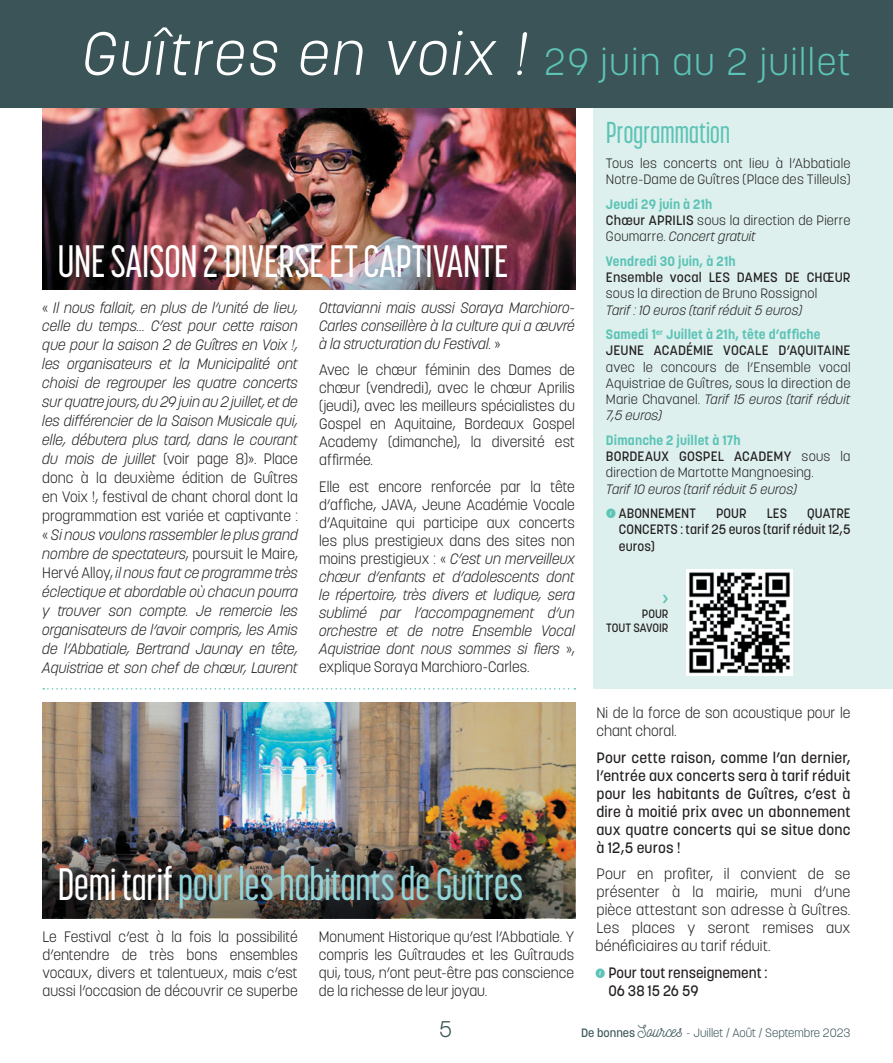
<style>
.page{position:relative;width:893px;height:1063px;background:#fff}
.page>*{position:absolute;margin:0;border:0;box-sizing:border-box;transform-origin:0 0}
.t1{font:500 45px "Korolev Compressed";letter-spacing:-.015em;color:#93d5da}
.t2{font:500 45px "Korolev Compressed";letter-spacing:-.005em;color:#fff}
.t3{font:300 37.5px "Korolev";letter-spacing:.045em;color:#5cc3b6}
.t4{font:500 30px "Korolev Compressed";letter-spacing:-.015em;color:#5cc3b6}
.t5{font:300 22.5px "Korolev";color:#3a5457}
.t6{font:300 15px/18px "Korolev";color:#231f20;text-align:justify}
.t7{font:italic 300 15px/18.9px "Korolev";color:#231f20;text-align:justify}
.t8{font:500 15px/18px "Korolev";letter-spacing:.01em;color:#231f20;text-align:justify}
.t9{font:300 13.5px/16.2px "Korolev";letter-spacing:.015em;color:#231f20}
.t10{font:500 13.5px/16.2px "Korolev";letter-spacing:.01em;color:#231f20;text-align:justify}
.t11{font:italic 300 13.5px/24.8px "Korolev";letter-spacing:.01em;color:#231f20}
.t12{font:700 13.5px "Korolev";letter-spacing:.01em;color:#5cc3b6}
.t13{font:300 12px "Korolev";color:#3a5457}
.t14{font:500 12px/14.4px "Korolev";letter-spacing:-.005em;color:#231f20;text-align:right;scale:.96 1}
.s1{font-size:60px;color:#fff}
.s2{font-style:normal}
.s3{font-style:italic}
.s4{color:#fff}
.s5{font-weight:700;color:#5cc3b6}
.s6{font-weight:500}
.s7{font-weight:700;font-style:normal;color:#5cc3b6}
.s8{font-family:"Iconized Complete";font-weight:400;font-style:normal;color:#5cc3b6}
.s9{font-weight:500;font-style:normal}
.s10{font-family:"Iconized Complete";font-weight:400;font-size:13.5px;color:#5cc3b6}
.s11{font-family:"Nickainley";font-weight:400;font-size:16.5px}
.s12{font-family:"Nickainley";font-weight:400}
</style>
<div class="page">
<img style="left:43px;top:107px;width:532px;height:182px">
<div style="left:593px;top:108px;width:300px;height:580px;background:#ddf0ed"></div>
<div style="left:0;top:0;width:893px;height:107px;background:#3a5457"></div>
<svg style="left:43px;top:688px;width:532px;height:2px"></svg>
<img style="left:687px;top:569px;width:105px;height:106px">
<img style="left:43px;top:702px;width:532px;height:99px">
<img style="left:43px;top:801px;width:532px;height:117px">
<h2 class="t3" style="left:80px;top:38px;width:772px"><span class="s1">Guîtres en voix !</span> 29 juin au 2 juillet</h2>
<h1 class="t2" style="left:57px;top:236px;width:453px">UNE SAISON 2 DIVERSE ET CAPTIVANTE</h1>
<p class="t7" style="left:42px;top:298px;width:257px"><span class="s2">«</span> Il nous fallait, en plus de l’unité de lieu, celle du temps… C’est pour cette raison que pour la saison 2 de Guîtres en Voix !, les organisateurs et la Municipalité ont choisi de regrouper les quatre concerts sur quatre jours, du 29 juin au 2 juillet, et de les différencier de la Saison Musicale qui, elle, débutera plus tard, dans le courant du mois de juillet <span class="s2">(voir page 8)». Place donc à la deuxième édition de Guîtres en Voix !, festival de chant choral dont la programmation est variée et captivante : «</span> Si nous voulons rassembler le plus grand nombre de spectateurs<span class="s2">, poursuit le Maire, Hervé Alloy,</span> il nous faut ce programme très éclectique et abordable où chacun pourra y trouver son compte. Je remercie les organisateurs de l’avoir compris, les Amis de l’Abbatiale, Bertrand Jaunay en tête, Aquistriae et son chef de chœur, Laurent</p>
<p class="t7" style="left:319px;top:298px;width:257px;line-height:18px">Ottavianni mais aussi Soraya Marchioro-Carles conseillère à la culture qui a œuvré à la structuration du Festival. <span class="s2">»</span></p>
<p class="t6" style="left:319px;top:361px;width:257px">Avec le chœur féminin des Dames de chœur (vendredi), avec le chœur Aprilis (jeudi), avec les meilleurs spécialistes du Gospel en Aquitaine, Bordeaux Gospel Academy (dimanche), la diversité est affirmée.</p>
<p class="t6" style="left:319px;top:478px;width:257px">Elle est encore renforcée par la tête d’affiche, JAVA, Jeune Académie Vocale d’Aquitaine qui participe aux concerts les plus prestigieux dans des sites non moins prestigieux : « <span class="s3">C’est un merveilleux chœur d’enfants et d’adolescents dont le répertoire, très divers et ludique, sera sublimé par l’accompagnement d’un orchestre et de notre Ensemble Vocal Aquistriae dont nous sommes si fiers</span> », explique Soraya Marchioro-Carles.</p>
<h1 class="t1" style="left:57px;top:860px;width:468px"><span class="s4">Demi tarif</span> pour les habitants de Guîtres</h1>
<p class="t6" style="left:43px;top:928px;width:257px">Le Festival c’est à la fois la possibilité d’entendre de très bons ensembles vocaux, divers et talentueux, mais c’est aussi l’occasion de découvrir ce superbe</p>
<p class="t6" style="left:319px;top:928px;width:257px">Monument Historique qu’est l’Abbatiale. Y compris les Guîtraudes et les Guîtrauds qui, tous, n’ont peut-être pas conscience de la richesse de leur joyau.</p>
<h3 class="t4" style="left:606px;top:116px;width:126px">Programmation</h3>
<p class="t9" style="left:606px;top:155px;width:246px">Tous les concerts ont lieu à l’Abbatiale<br>Notre-Dame de Guîtres (Place des Tilleuls)</p>
<p class="t9" style="left:606px;top:196px;width:246px"><span class="s5">Jeudi 29 juin à 21h<br></span><span class="s6">Chœur APRILIS</span> sous la direction de Pierre<br>Goumarre. <span class="s3">Concert gratuit</span></p>
<p class="t12" style="left:606px;top:253px;width:131px">Vendredi 30 juin, à 21h</p>
<p class="t10" style="left:606px;top:269px;width:246px">Ensemble vocal LES DAMES DE CHŒUR</p>
<p class="t9" style="left:606px;top:285px;width:213px">sous la direction de Bruno Rossignol</p>
<p class="t11" style="left:606px;top:297px;width:216px">Tarif : 10 euros (tarif réduit 5 euros)<br><span class="s7">Samedi 1</span><sup>er</sup> <span class="s7">Juillet à 21h, tête d’affiche</span></p>
<p class="t10" style="left:606px;top:343px;width:246px">JEUNE ACADÉMIE VOCALE D’AQUITAINE</p>
<p class="t9" style="left:606px;top:359px;width:246px;text-align:justify">avec le concours de l’Ensemble vocal Aquistriae de Guîtres, sous la direction de Marie Chavanel. <span class="s3">Tarif 15 euros (tarif réduit 7,5 euros)</span></p>
<p class="t9" style="left:606px;top:432px;width:246px"><span class="s5">Dimanche 2 juillet à 17h<br></span><span class="s6">BORDEAUX GOSPEL ACADEMY</span> sous la direction de Martotte Mangnoesing.</p>
<p class="t11" style="left:606px;top:476px;width:192px">Tarif 10 euros (tarif réduit 5 euros) <span class="s8">?</span> <span class="s9">ABONNEMENT</span></p>
<p class="t10" style="left:716px;top:505px;width:32px">POUR</p>
<p class="t10" style="left:767px;top:505px;width:22px">LES</p>
<p class="t10" style="left:619px;top:505px;width:233px;text-indent:188px">QUATRE CONCERTS : tarif 25 euros (tarif réduit 12,5 euros)</p>
<p class="t14" style="left:606px;top:606px;width:66px">POUR<br>TOUT SAVOIR</p>
<p class="t6" style="left:596px;top:704px;width:256px">Ni de la force de son acoustique pour le chant choral.</p>
<p class="t8" style="left:596px;top:749px;width:256px">Pour cette raison, comme l’an dernier, l’entrée aux concerts sera à tarif réduit pour les habitants de Guîtres, c’est à dire à moitié prix avec un abonnement aux quatre concerts qui se situe donc à 12,5 euros !</p>
<p class="t6" style="left:595px;top:865px;width:257px">Pour en profiter, il convient de se présenter à la mairie, muni d’une pièce attestant son adresse à Guîtres.<br>Les places y seront remises aux bénéficiaires au tarif réduit.</p>
<p class="t8" style="left:608px;top:964px;width:161px;text-indent:-13px"><span class="s10">?</span> Pour tout renseignement :<br>06 38 15 26 59</p>
<h3 class="t5" style="left:439px;top:1015px;width:15px">5</h3>
<p class="t13" style="left:581px;top:1026px;width:271px"><span class="s6">De bonnes</span> <span class="s11">Sources</span> <span class="s12">-</span> Juillet / Août / Septembre 2023</p>
</div>
